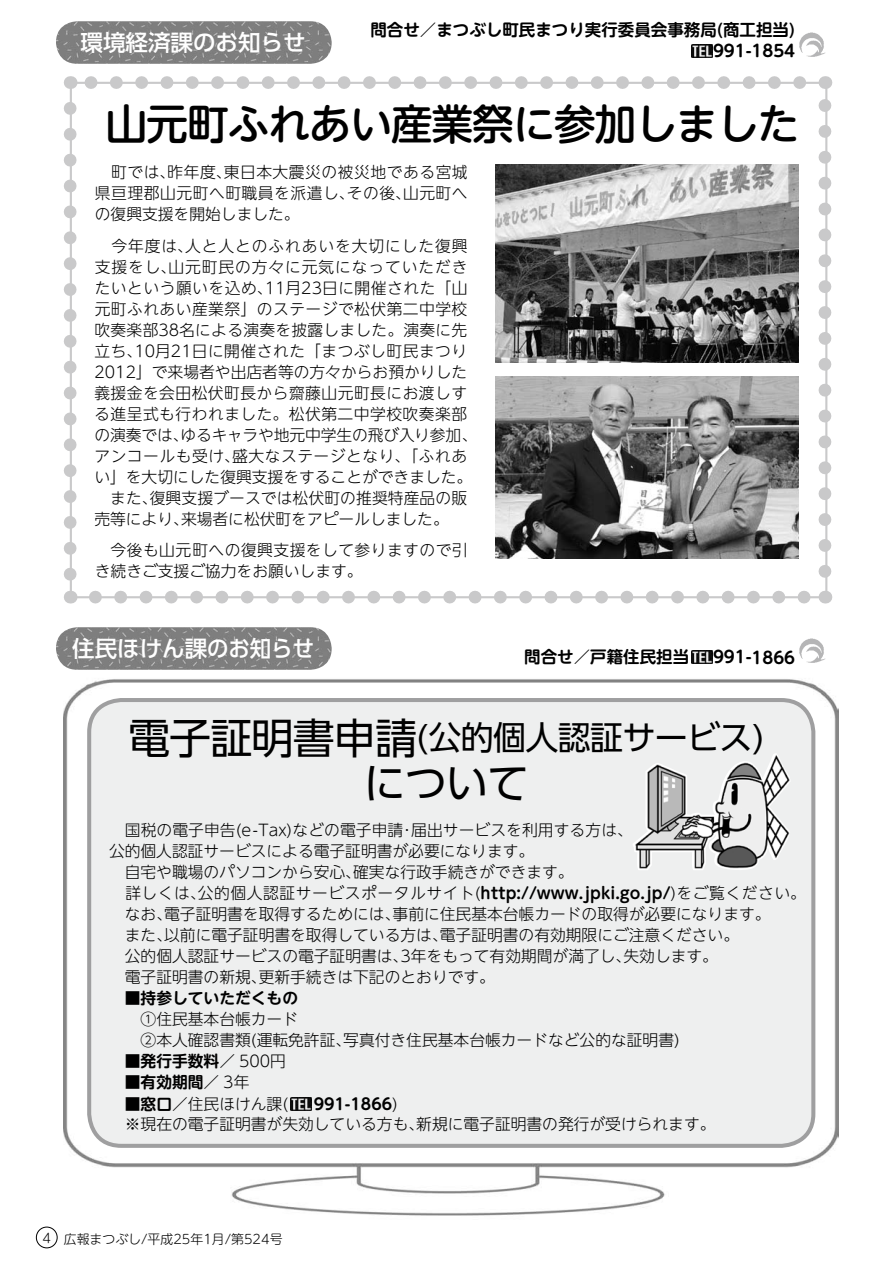
<style>
.page{position:relative;width:893px;height:1263px;background:#fff}
.page>*{position:absolute;margin:0;border:0;box-sizing:border-box;transform-origin:0 0}
.t1{font:500 42px "UD Shin M Go Pro";letter-spacing:-.03em;color:#000}
.t2{font:42px "UD Shin Go Pro";color:#000}
.t3{font:33px "UD Shin Go Pro";letter-spacing:-.02em;color:#000}
.t4{font:500 22.5px "UD Shin Go Pro";color:#fff}
.t5{font:700 16.5px "UD Shin M Go Pro De";color:#000}
.t6{font:300 15.75px/21px "UD Shin Go NT Pro";color:#000;text-align:justify}
.t7{font:300 15.75px "UD Shin Go NT Pro";letter-spacing:.035em;color:#000}
.t8{font:300 15.75px/21px "UD Shin Go NT Pro";letter-spacing:.03em;color:#000}
.t9{font:300 15.75px "UD Shin Go NT Pro";letter-spacing:.06em;color:#000}
.t10{font:700 15.75px/21px "UD Shin M Go Pro De";color:#000}
.t11{font:300 15.75px "UD Shin Go NT Pro";letter-spacing:.02em;color:#000}
.t12{font:300 12.9px "UD Shin M Go Pro";color:#000}
.s1{font-family:"UD Shin M Go Pro"}
.s2{font-size:42px}
.s3{font-family:"UD Shin M Go Pro De";font-weight:700}
.s4{font-family:"UD Shin Go NT Pro";font-weight:300}
.s5{font-family:"UD Shin M Go Pro";font-weight:300}
</style>
<div class="page">
<svg style="left:64px;top:108px;width:13px;height:476px"></svg>
<svg style="left:95px;top:591px;width:717px;height:12px"></svg>
<svg style="left:819px;top:95px;width:12px;height:476px"></svg>
<svg style="left:83px;top:76px;width:717px;height:13px"></svg>
<img style="left:64px;top:679px;width:774px;height:537px">
<div style="left:89px;top:700px;width:724px;height:446px;background:#eeefef;border-radius:32px"></div>
<div style="left:87px;top:698px;width:728px;height:450px;border:4px solid #9f9fa0;border-radius:32px"></div>
<div style="left:36px;top:1227px;width:21px;height:21px;border:1px solid #000;border-radius:50%"></div>
<img style="left:290px;top:1098px;width:21px;height:12px">
<img style="left:496px;top:164px;width:302px;height:199px">
<img style="left:496px;top:377px;width:302px;height:182px">
<img style="left:633px;top:753px;width:157px;height:117px">
<img style="left:799px;top:638px;width:26px;height:25px">
<img style="left:691px;top:651px;width:21px;height:12px">
<img style="left:56px;top:627px;width:276px;height:43px">
<img style="left:799px;top:32px;width:26px;height:25px">
<img style="left:691px;top:45px;width:21px;height:12px">
<img style="left:56px;top:21px;width:276px;height:43px">
<h3 class="t4" style="left:81px;top:24px;width:226px">環境経済課のお知らせ</h3>
<p class="t5" style="left:370px;top:16px;width:426px">問合せ／まつぶし町民まつり実行委員会事務局(商工担当)</p>
<p class="t5" style="left:713px;top:38px;width:84px">991-1854</p>
<h1 class="t1" style="left:106px;top:90px;width:695px">山元町ふれあい産業祭に参加しました</h1>
<p class="t6" style="left:95px;top:161px;width:374px;text-indent:16px">町では､昨年度､東日本大震災の被災地である宮城県亘理郡山元町へ町職員を派遣し､その後､山元町への復興支援を開始しました。</p>
<p class="t9" style="left:112px;top:233px;width:357px">今年度は､人と人とのふれあいを大切にした復興</p>
<p class="t9" style="left:95px;top:254px;width:374px">支援をし､山元町民の方々に元気になっていただき</p>
<p class="t7" style="left:95px;top:275px;width:374px">たいという願いを込め､<span class="s1">11</span>月<span class="s1">23</span>日に開催された「山</p>
<p class="t8" style="left:95px;top:298px;width:374px">元町ふれあい産業祭」のステージで松伏第二中学校</p>
<p class="t11" style="left:95px;top:317px;width:374px">吹奏楽部<span class="s1">38</span>名による演奏を披露しました。演奏に先</p>
<p class="t7" style="left:95px;top:338px;width:374px">立ち､<span class="s1">10</span>月<span class="s1">21</span>日に開催された「まつぶし町民まつり</p>
<p class="t6" style="left:95px;top:361px;width:374px"><span class="s1">2012</span>」で来場者や出店者等の方々からお預かりした</p>
<p class="t8" style="left:94px;top:382px;width:374px">義援金を会田松伏町長から齋藤山元町長にお渡しす</p>
<p class="t8" style="left:94px;top:403px;width:374px">る進呈式も行われました。松伏第二中学校吹奏楽部</p>
<p class="t6" style="left:94px;top:424px;width:377px">の演奏では､ゆるキャラや地元中学生の飛び入り参加､</p>
<p class="t7" style="left:94px;top:443px;width:374px">アンコールも受け､盛大なステージとなり､「ふれあ</p>
<p class="t6" style="left:94px;top:466px;width:379px">い」を大切にした復興支援をすることができました。</p>
<p class="t6" style="left:110px;top:487px;width:358px">また､復興支援ブースでは松伏町の推奨特産品の販</p>
<p class="t6" style="left:94px;top:508px;width:356px">売等により､来場者に松伏町をアピールしました。</p>
<p class="t8" style="left:95px;top:539px;width:374px;text-indent:16px">今後も山元町への復興支援をして参りますので引き続きご支援ご協力をお願いします。</p>
<h3 class="t4" style="left:72px;top:630px;width:243px">住民ほけん課のお知らせ</h3>
<p class="t5" style="left:524px;top:643px;width:167px">問合せ／戸籍住民担当</p>
<p class="t5" style="left:713px;top:644px;width:84px">991-1866</p>
<h2 class="t3" style="left:128px;top:711px;width:638px"><span class="s2">電子証明書申請</span>(公的個人認証サービス)</h2>
<h1 class="t2" style="left:364px;top:748px;width:167px">について</h1>
<p class="t6" style="left:125px;top:819px;width:502px">国税の電子申告<span class="s1">(e-Tax)</span>などの電子申請･届出サービスを利用する方は､</p>
<p class="t6" style="left:109px;top:840px;width:427px">公的個人認証サービスによる電子証明書が必要になります。</p>
<p class="t6" style="left:125px;top:861px;width:450px">自宅や職場のパソコンから安心､確実な行政手続きができます。</p>
<p class="t7" style="left:125px;top:881px;width:682px">詳しくは､公的個人認証サービスポータルサイト<span class="s1">(</span><span class="s3">http://www.jpki.go.jp/</span><span class="s1">)</span>をご覧ください。</p>
<p class="t6" style="left:125px;top:903px;width:647px">なお､電子証明書を取得するためには､事前に住民基本台帳カードの取得が必要になります。</p>
<p class="t6" style="left:125px;top:924px;width:616px">また､以前に電子証明書を取得している方は､電子証明書の有効期限にご注意ください。</p>
<p class="t6" style="left:125px;top:945px;width:595px">公的個人認証サービスの電子証明書は､<span class="s1">3</span>年をもって有効期間が満了し､失効します。</p>
<p class="t6" style="left:125px;top:966px;width:372px">電子証明書の新規､更新手続きは下記のとおりです。</p>
<p class="t10" style="left:109px;top:987px;width:190px">　■持参していただくもの</p>
<p class="t6" style="left:141px;top:1008px;width:541px">①住民基本台帳カード<br>②本人確認書類<span class="s1">(</span>運転免許証､写真付き住民基本台帳カードなど公的な証明書<span class="s1">)</span></p>
<p class="t10" style="left:109px;top:1050px;width:178px">　■発行手数料<span class="s4">／</span> <span class="s5">500</span><span class="s4">円</span>　■有効期間<span class="s4">／</span> <span class="s5">3</span><span class="s4">年</span></p>
<p class="t6" style="left:109px;top:1093px;width:181px"><span class="s3">　■窓口</span>／住民ほけん課<span class="s1">(</span></p>
<p class="t10" style="left:314px;top:1093px;width:86px">991-1866<span class="s5">)</span></p>
<p class="t6" style="left:125px;top:1113px;width:592px"><span class="s1">※</span>現在の電子証明書が失効している方も､新規に電子証明書の発行が受けられます。</p>
<p class="t12" style="left:43px;top:1229px;width:242px">4 広報まつぶし/平成25年1月/第524号</p>
</div>
